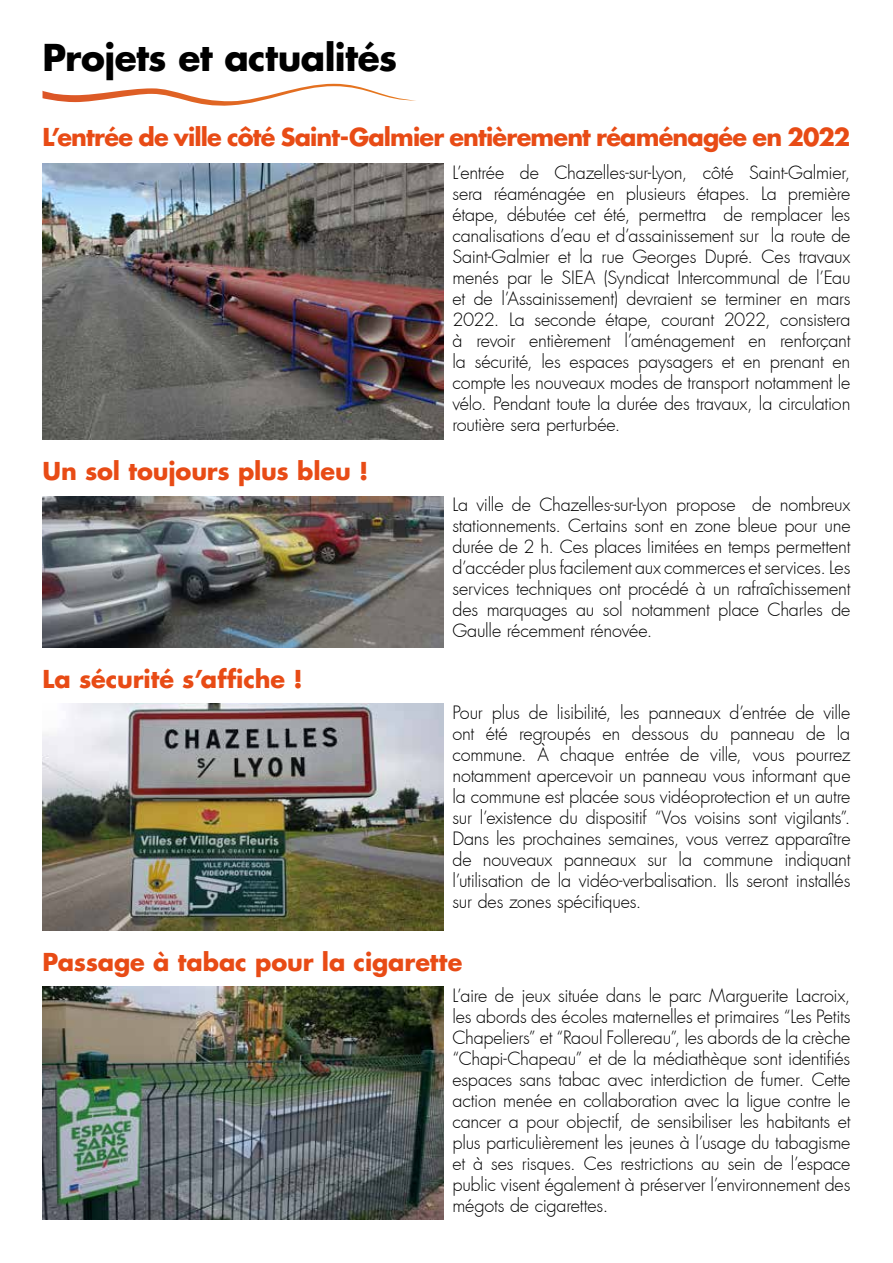
<style>
.page{position:relative;width:893px;height:1263px;background:#fff}
.page>*{position:absolute;margin:0;border:0;box-sizing:border-box;transform-origin:0 0}
.t1{font:700 36px "Futura LT";letter-spacing:-.015em;color:#000}
.t2{font:700 24px "Futura LT";letter-spacing:-.02em;color:#e84b15}
.t3{font:300 18px/21px "Futura";letter-spacing:-.01em;color:#000;text-align:justify}
</style>
<div class="page">
<svg style="left:43px;top:84px;width:373px;height:22px"></svg>
<img style="left:43px;top:496px;width:401px;height:151px">
<img style="left:43px;top:704px;width:400px;height:226px">
<img style="left:43px;top:987px;width:400px;height:232px">
<img style="left:43px;top:164px;width:401px;height:276px">
<h1 class="t1" style="left:43px;top:34px;width:356px">Projets et actualités</h1>
<h2 class="t2" style="left:43px;top:121px;width:809px">L’entrée de ville côté Saint-Galmier entièrement réaménagée en 2022</h2>
<h2 class="t2" style="left:43px;top:455px;width:327px">Un sol toujours plus bleu !</h2>
<h2 class="t2" style="left:43px;top:663px;width:262px">La sécurité s’affiche !</h2>
<p class="t3" style="left:452px;top:162px;width:400px">L’entrée de Chazelles-sur-Lyon, côté Saint-Galmier, sera réaménagée en plusieurs étapes. La première étape, débutée cet été, permettra de remplacer les canalisations d’eau et d’assainissement sur la route de Saint-Galmier et la rue Georges Dupré. Ces travaux menés par le SIEA (Syndicat Intercommunal de l’Eau et de l’Assainissement) devraient se terminer en mars 2022. La seconde étape, courant 2022, consistera à revoir entièrement l’aménagement en renforçant la sécurité, les espaces paysagers et en prenant en compte les nouveaux modes de transport notamment le vélo. Pendant toute la durée des travaux, la circulation routière sera perturbée.</p>
<p class="t3" style="left:452px;top:494px;width:400px">La ville de Chazelles-sur-Lyon propose de nombreux stationnements. Certains sont en zone bleue pour une durée de 2 h. Ces places limitées en temps permettent d’accéder plus facilement aux commerces et services. Les services techniques ont procédé à un rafraîchissement des marquages au sol notamment place Charles de Gaulle récemment rénovée.</p>
<p class="t3" style="left:452px;top:702px;width:400px">Pour plus de lisibilité, les panneaux d’entrée de ville ont été regroupés en dessous du panneau de la commune. À chaque entrée de ville, vous pourrez notamment apercevoir un panneau vous informant que la commune est placée sous vidéoprotection et un autre sur l’existence du dispositif “Vos voisins sont vigilants”.<br>Dans les prochaines semaines, vous verrez apparaître de nouveaux panneaux sur la commune indiquant l’utilisation de la vidéo-verbalisation. Ils seront installés sur des zones spécifiques.</p>
<h2 class="t2" style="left:43px;top:946px;width:421px">Passage à tabac pour la cigarette</h2>
<p class="t3" style="left:452px;top:985px;width:400px">L’aire de jeux située dans le parc Marguerite Lacroix, les abords des écoles maternelles et primaires “Les Petits Chapeliers” et “Raoul Follereau”, les abords de la crèche “Chapi-Chapeau” et de la médiathèque sont identifiés espaces sans tabac avec interdiction de fumer. Cette action menée en collaboration avec la ligue contre le cancer a pour objectif, de sensibiliser les habitants et plus particulièrement les jeunes à l’usage du tabagisme et à ses risques. Ces restrictions au sein de l’espace public visent également à préserver l’environnement des mégots de cigarettes.</p>
</div>
